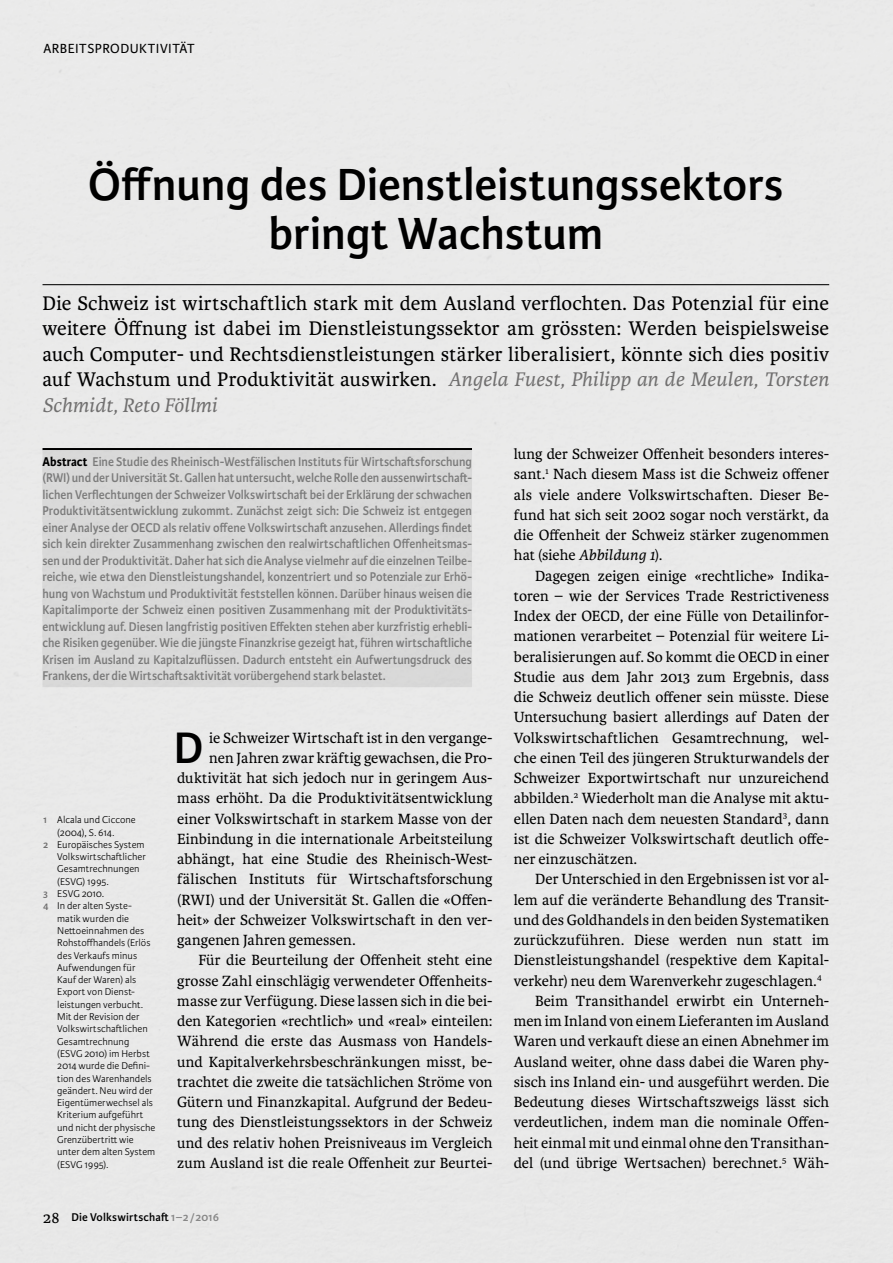
<style>
.page{position:relative;width:893px;height:1263px;background:#fff}
.page>*{position:absolute;margin:0;border:0;box-sizing:border-box;transform-origin:0 0}
.t1{font:600 48px/49.5px "Karmina Sans";color:#000;text-align:center}
.t2{font:600 47.1px "Karmina Sans";color:#000}
.t3{font:21px/25.5px "Karmina";letter-spacing:.01em;color:#000;text-align:justify}
.t4{font:15.75px/20.2px "Karmina";letter-spacing:.005em;color:#000;text-align:justify}
.t5{font:14.1px "Karmina Sans";letter-spacing:.035em;color:#000}
.t6{font:600 13.5px/16.5px "Karmina Sans";color:#878787;text-align:justify;scale:.93 1}
.t7{font:600 12px "Karmina Sans";letter-spacing:.01em;color:#000}
.t8{font:300 10.5px "Karmina Sans";letter-spacing:.005em;color:#000}
.t9{font:300 10.5px "Karmina Sans";letter-spacing:-.015em;color:#000}
.s1{font-style:italic;color:#706f6f}
.s2{font-weight:700;color:#000}
.s3{font-weight:600;color:#706f6f}
.s4{font-family:"Karmina";font-weight:400;font-size:16.5px}
.s5{color:#878787}
.s6{font-style:italic}
</style>
<div class="page">
<hr style="left:43px;top:284px;width:786px;height:1px;background:#000">
<hr style="left:43px;top:448px;width:429px;height:2px;background:#000">
<div style="left:43px;top:450px;width:429px;height:23px;background:#d9d9d8"></div>
<div style="left:43px;top:467px;width:429px;height:22px;background:#d9d9d8"></div>
<div style="left:43px;top:483px;width:429px;height:23px;background:#d9d9d8"></div>
<div style="left:43px;top:500px;width:429px;height:22px;background:#d9d9d8"></div>
<div style="left:43px;top:516px;width:429px;height:23px;background:#d9d9d8"></div>
<div style="left:43px;top:533px;width:429px;height:22px;background:#d9d9d8"></div>
<div style="left:43px;top:549px;width:429px;height:23px;background:#d8d8d8"></div>
<div style="left:43px;top:566px;width:429px;height:22px;background:#d8d8d8"></div>
<div style="left:43px;top:582px;width:429px;height:23px;background:#d8d8d8"></div>
<div style="left:43px;top:599px;width:429px;height:22px;background:#d8d8d8"></div>
<div style="left:43px;top:615px;width:429px;height:23px;background:#d8d8d8"></div>
<div style="left:43px;top:632px;width:429px;height:22px;background:#d8d8d8"></div>
<div style="left:43px;top:648px;width:429px;height:23px;background:#d8d8d8"></div>
<div style="left:43px;top:665px;width:429px;height:22px;background:#d8d8d8"></div>
<p class="t5" style="left:43px;top:41px;width:153px">ARBEITSPRODUKTIVITÄT</p>
<h1 class="t1" style="left:88px;top:160px;width:697px">Öffnung des Dienstleistungssektors bringt Wachstum</h1>
<p class="t3" style="left:43px;top:291px;width:788px">Die Schweiz ist wirtschaftlich stark mit dem Ausland verflochten. Das Potenzial für eine weitere Öffnung ist dabei im Dienstleistungssektor am grössten: Werden beispielsweise auch Computer- und Rechtsdienstleistungen stärker liberalisiert, könnte sich dies positiv auf Wachstum und Produktivität auswirken. <span class="s1">Angela Fuest, Philipp an de Meulen, Torsten Schmidt, Reto Föllmi</span></p>
<p class="t6" style="left:43px;top:453px;width:463px"><span class="s2">Abstract</span> Eine Studie des Rheinisch-Westfälischen Instituts für Wirtschaftsforschung (RWI) und der Universität St. Gallen hat untersucht, welche Rolle den aussenwirtschaft&shy;lichen Verflechtungen der Schweizer Volkswirtschaft bei der Erklärung der schwachen Produktivitätsentwicklung zukommt. Zunächst zeigt sich: Die Schweiz ist entgegen einer Analyse der OECD als relativ offene Volkswirtschaft anzusehen. Allerdings findet sich kein direkter Zusammenhang zwischen den realwirtschaftlichen Offenheitsmas&shy;sen und der Produktivität. Daher hat sich die Analyse vielmehr auf die einzelnen Teilbe&shy;reiche, wie etwa den Dienstleistungshandel, konzentriert und so Potenziale zur Erhö&shy;hung von Wachstum und Produktivität feststellen können. Darüber hinaus weisen die Kapitalimporte der Schweiz einen positiven Zusammenhang mit der Produktivitäts&shy;entwicklung auf. Diesen langfristig positiven Effekten stehen aber kurzfristig erhebli&shy;che Risiken gegenüber. Wie die jüngste Finanzkrise gezeigt hat, führen wirtschaftliche Krisen im Ausland zu Kapitalzuflüssen. Dadurch entsteht ein Aufwertungsdruck des Frankens, der die Wirtschaftsaktivität vorübergehend stark belastet.</p>
<p class="t8" style="left:43px;top:814px;width:94px"><span class="s3">1</span> Alcala und Ciccone</p>
<p class="t8" style="left:57px;top:826px;width:59px">(2004), S. 614.</p>
<p class="t8" style="left:43px;top:839px;width:103px"><span class="s3">2</span> Europäisches System</p>
<p class="t8" style="left:57px;top:851px;width:90px">Volkswirtschaftlicher</p>
<p class="t8" style="left:57px;top:863px;width:84px">Gesamtrechnungen</p>
<p class="t9" style="left:57px;top:876px;width:53px">(ESVG) 1995.</p>
<p class="t8" style="left:43px;top:888px;width:62px"><span class="s3">3</span> ESVG 2010.</p>
<p class="t8" style="left:43px;top:900px;width:90px"><span class="s3">4</span> In der alten Syste-</p>
<p class="t8" style="left:57px;top:912px;width:73px">matik wurden die</p>
<p class="t8" style="left:57px;top:925px;width:89px">Nettoeinnahmen des</p>
<p class="t8" style="left:57px;top:937px;width:95px">Rohstoffhandels (Erlös</p>
<p class="t8" style="left:57px;top:949px;width:81px">des Verkaufs minus</p>
<p class="t8" style="left:57px;top:962px;width:80px">Aufwendungen für</p>
<p class="t8" style="left:57px;top:974px;width:80px">Kauf der Waren) als</p>
<p class="t8" style="left:57px;top:986px;width:79px">Export von Dienst-</p>
<p class="t8" style="left:57px;top:998px;width:87px">leistungen verbucht.</p>
<p class="t8" style="left:57px;top:1011px;width:84px">Mit der Revision der</p>
<p class="t8" style="left:57px;top:1023px;width:92px">Volkswirtschaftlichen</p>
<p class="t8" style="left:57px;top:1035px;width:74px">Gesamtrechnung</p>
<p class="t8" style="left:57px;top:1048px;width:94px">(ESVG 2010) im Herbst</p>
<p class="t8" style="left:57px;top:1060px;width:94px">2014 wurde die Defini-</p>
<p class="t8" style="left:57px;top:1072px;width:96px">tion des Warenhandels</p>
<p class="t8" style="left:57px;top:1085px;width:97px">geändert. Neu wird der</p>
<p class="t8" style="left:57px;top:1097px;width:97px">Eigentümerwechsel als</p>
<p class="t8" style="left:57px;top:1109px;width:88px">Kriterium aufgeführt</p>
<p class="t8" style="left:57px;top:1121px;width:100px">und nicht der physische</p>
<p class="t8" style="left:57px;top:1134px;width:78px">Grenzübertritt wie</p>
<p class="t8" style="left:57px;top:1146px;width:100px">unter dem alten System</p>
<p class="t9" style="left:57px;top:1158px;width:53px">(ESVG 1995).</p>
<h2 class="t2" style="left:174px;top:721px;width:31px">D</h2>
<p class="t4" style="left:209px;top:727px;width:285px">ie Schweizer Wirtschaft ist in den vergange-</p>
<p class="t4" style="left:209px;top:748px;width:285px">nen Jahren zwar kräftig gewachsen, die Pro-</p>
<p class="t4" style="left:177px;top:768px;width:317px">duktivität hat sich jedoch nur in geringem Aus-</p>
<p class="t4" style="left:177px;top:788px;width:317px">mass erhöht. Da die Produktivitätsentwicklung</p>
<p class="t4" style="left:177px;top:809px;width:317px">einer Volkswirtschaft in starkem Masse von der</p>
<p class="t4" style="left:177px;top:829px;width:317px">Einbindung in die internationale Arbeitsteilung</p>
<p class="t4" style="left:177px;top:849px;width:316px">abhängt, hat eine Studie des Rheinisch-West-</p>
<p class="t4" style="left:177px;top:869px;width:317px">fälischen Instituts für Wirtschaftsforschung</p>
<p class="t4" style="left:177px;top:890px;width:317px">(RWI) und der Universität St. Gallen die «Offen-</p>
<p class="t4" style="left:177px;top:910px;width:317px">heit» der Schweizer Volkswirtschaft in den ver-</p>
<p class="t4" style="left:177px;top:930px;width:180px">gangenen Jahren gemessen.</p>
<p class="t4" style="left:198px;top:950px;width:296px">Für die Beurteilung der Offenheit steht eine</p>
<p class="t4" style="left:177px;top:971px;width:317px">grosse Zahl einschlägig verwendeter Offenheits-</p>
<p class="t4" style="left:177px;top:991px;width:317px">masse zur Verfügung. Diese lassen sich in die bei-</p>
<p class="t4" style="left:177px;top:1011px;width:317px">den Kategorien «rechtlich» und «real» einteilen:</p>
<p class="t4" style="left:177px;top:1031px;width:317px">Während die erste das Ausmass von Handels-</p>
<p class="t4" style="left:177px;top:1052px;width:317px">und Kapitalverkehrsbeschränkungen misst, be-</p>
<p class="t4" style="left:177px;top:1072px;width:317px">trachtet die zweite die tatsächlichen Ströme von</p>
<p class="t4" style="left:177px;top:1092px;width:317px">Gütern und Finanzkapital. Aufgrund der Bedeu-</p>
<p class="t4" style="left:177px;top:1112px;width:317px">tung des Dienstleistungssektors in der Schweiz</p>
<p class="t4" style="left:177px;top:1133px;width:317px">und des relativ hohen Preisniveaus im Vergleich</p>
<p class="t4" style="left:177px;top:1153px;width:317px">zum Ausland ist die reale Offenheit zur Beurtei-</p>
<p class="t7" style="left:43px;top:1210px;width:177px"><span class="s4">28</span> Die Volkswirtschaft <span class="s5">1–2/2016</span></p>
<p class="t4" style="left:514px;top:444px;width:317px">lung der Schweizer Offenheit besonders interes&shy;sant.<sup>1</sup> Nach diesem Mass ist die Schweiz offener als viele andere Volkswirtschaften. Dieser Be&shy;fund hat sich seit 2002 sogar noch verstärkt, da die Offenheit der Schweiz stärker zugenommen hat (siehe <span class="s6">Abbildung 1</span>).</p>
<p class="t4" style="left:514px;top:566px;width:317px;text-indent:21px">Dagegen zeigen einige «rechtliche» Indika&shy;toren – wie der Services Trade Restrictiveness Index der OECD, der eine Fülle von Detailinfor&shy;mationen verarbeitet – Potenzial für weitere Li&shy;beralisierungen auf. So kommt die OECD in einer Studie aus dem Jahr 2013 zum Ergebnis, dass die Schweiz deutlich offener sein müsste. Diese Untersuchung basiert allerdings auf Daten der Volkswirtschaftlichen Gesamtrechnung, wel&shy;che einen Teil des jüngeren Strukturwandels der Schweizer Exportwirtschaft nur unzureichend abbilden.<sup>2</sup> Wiederholt man die Analyse mit aktu&shy;ellen Daten nach dem neuesten Standard<sup>3</sup>, dann ist die Schweizer Volkswirtschaft deutlich offe&shy;ner einzuschätzen.</p>
<p class="t4" style="left:535px;top:869px;width:296px">Der Unterschied in den Ergebnissen ist vor al-</p>
<p class="t4" style="left:514px;top:890px;width:317px">lem auf die veränderte Behandlung des Transit-</p>
<p class="t4" style="left:514px;top:910px;width:317px">und des Goldhandels in den beiden Systematiken</p>
<p class="t4" style="left:514px;top:930px;width:317px">zurückzuführen. Diese werden nun statt im</p>
<p class="t4" style="left:514px;top:950px;width:317px">Dienstleistungshandel (respektive dem Kapital-</p>
<p class="t4" style="left:514px;top:971px;width:309px">verkehr) neu dem Warenverkehr zugeschlagen.<sup>4</sup></p>
<p class="t4" style="left:535px;top:991px;width:296px">Beim Transithandel erwirbt ein Unterneh-</p>
<p class="t4" style="left:514px;top:1011px;width:317px">men im Inland von einem Lieferanten im Ausland</p>
<p class="t4" style="left:514px;top:1031px;width:317px">Waren und verkauft diese an einen Abnehmer im</p>
<p class="t4" style="left:514px;top:1052px;width:317px">Ausland weiter, ohne dass dabei die Waren phy-</p>
<p class="t4" style="left:514px;top:1072px;width:317px">sisch ins Inland ein- und ausgeführt werden. Die</p>
<p class="t4" style="left:514px;top:1092px;width:317px">Bedeutung dieses Wirtschaftszweigs lässt sich</p>
<p class="t4" style="left:514px;top:1112px;width:317px">verdeutlichen, indem man die nominale Offen-</p>
<p class="t4" style="left:514px;top:1133px;width:317px">heit einmal mit und einmal ohne den Transithan-</p>
<p class="t4" style="left:514px;top:1153px;width:317px">del (und übrige Wertsachen) berechnet.<sup>5</sup> Wäh-</p>
</div>
